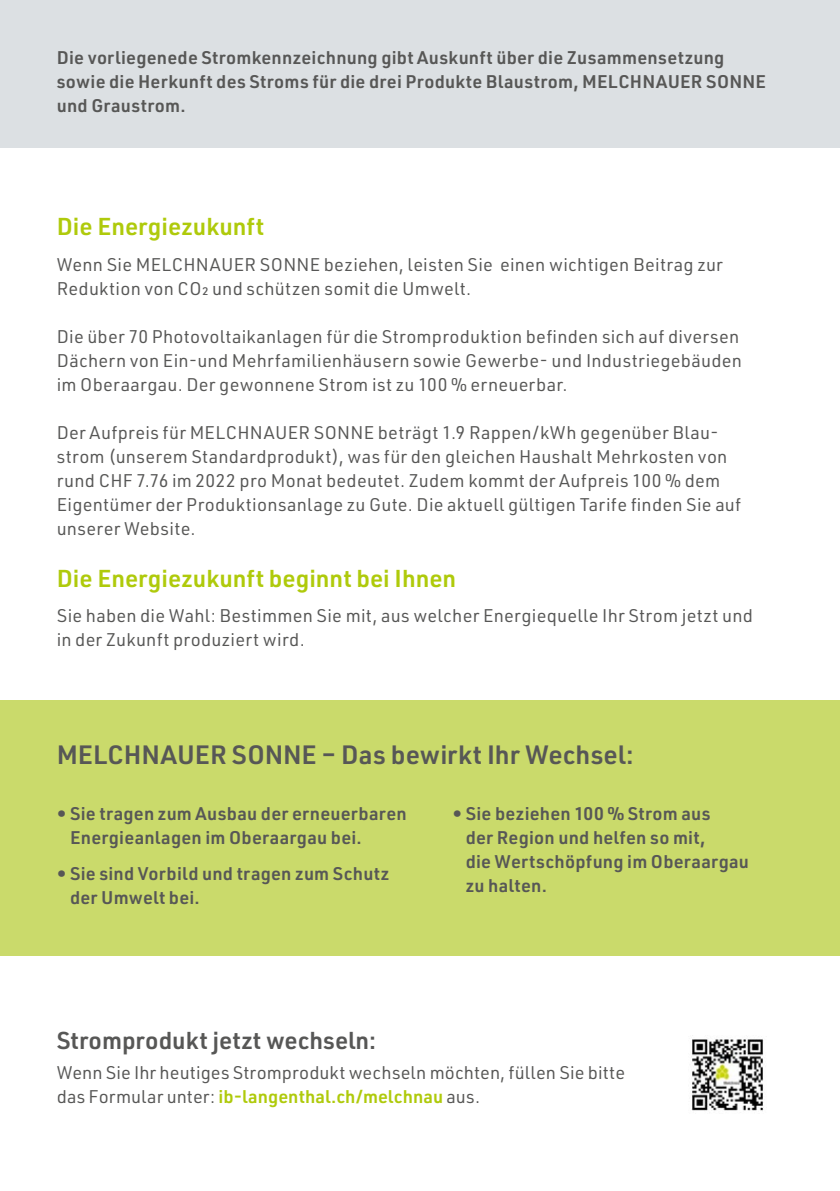
<style>
.page{position:relative;width:840px;height:1191px;background:#fff}
.page>*{position:absolute;margin:0;border:0;box-sizing:border-box;transform-origin:0 0}
.t1{font:600 26px "URWDIN";color:#575756}
.t2{font:600 24px "URWDIN";color:#afca0b}
.t3{font:600 24px "URWDIN";color:#575756}
.t4{font:18px/24px "URWDIN";letter-spacing:.015em;color:#575756}
.t5{font:600 18px/24px "URWDIN";letter-spacing:.01em;color:#575756}
.s1{font-weight:600;color:#afca0b}
</style>
<div class="page">
<div style="left:0;top:0;width:839px;height:147px;background:#dce0e3"></div>
<img style="left:691px;top:1035px;width:73px;height:76px">
<div style="left:0;top:700px;width:839px;height:255px;background:#cada6b"></div>
<p class="t5" style="left:57px;top:44px;width:710px">Die vorliegenede Stromkennzeichnung gibt Auskunft über die Zusammensetzung sowie die Herkunft des Stroms für die drei Produkte Blaustrom, MELCHNAUER SONNE und Graustrom.</p>
<h2 class="t2" style="left:57px;top:211px;width:209px">Die Energiezukunft</h2>
<p class="t4" style="left:57px;top:252px;width:667px">Wenn Sie MELCHNAUER SONNE beziehen, leisten Sie einen wichtigen Beitrag zur<br>Reduktion von CO2 und schützen somit die Umwelt.</p>
<p class="t4" style="left:57px;top:324px;width:686px">Die über 70 Photovoltaikanlagen für die Stromproduktion befinden sich auf diversen<br>Dächern von Ein-und Mehrfamilienhäusern sowie Gewerbe- und Industriegebäuden im Oberaargau. Der gewonnene Strom ist zu 100 % erneuerbar.</p>
<p class="t4" style="left:57px;top:420px;width:685px">Der Aufpreis für MELCHNAUER SONNE beträgt 1.9 Rappen/kWh gegenüber Blau&shy;strom (unserem Standardprodukt), was für den gleichen Haushalt Mehrkosten von rund CHF 7.76 im 2022 pro Monat bedeutet. Zudem kommt der Aufpreis 100 % dem Eigentümer der Produktionsanlage zu Gute. Die aktuell gültigen Tarife finden Sie auf unserer Website.</p>
<h2 class="t2" style="left:57px;top:562px;width:401px">Die Energiezukunft beginnt bei Ihnen</h2>
<p class="t4" style="left:57px;top:603px;width:697px">Sie haben die Wahl: Bestimmen Sie mit, aus welcher Energiequelle Ihr Strom jetzt und in der Zukunft produziert wird.</p>
<h1 class="t1" style="left:57px;top:737px;width:578px">MELCHNAUER SONNE – Das bewirkt Ihr Wechsel:</h1>
<p class="t5" style="left:70px;top:801px;width:338px;text-indent:-13px">• Sie tragen zum Ausbau der erneuerbaren<br>Energieanlagen im Oberaargau bei.</p>
<p class="t5" style="left:70px;top:860px;width:321px;text-indent:-13px">• Sie sind Vorbild und tragen zum Schutz der Umwelt bei.</p>
<p class="t5" style="left:465px;top:801px;width:285px;text-indent:-13px">• Sie beziehen 100 % Strom aus<br>der Region und helfen so mit,<br>die Wertschöpfung im Oberaargau zu halten.</p>
<h2 class="t3" style="left:57px;top:1024px;width:321px">Stromprodukt jetzt wechseln:</h2>
<p class="t4" style="left:57px;top:1059px;width:569px">Wenn Sie Ihr heutiges Stromprodukt wechseln möchten, füllen Sie bitte das Formular unter: <span class="s1">ib-langenthal.ch/melchnau</span> aus.</p>
</div>
